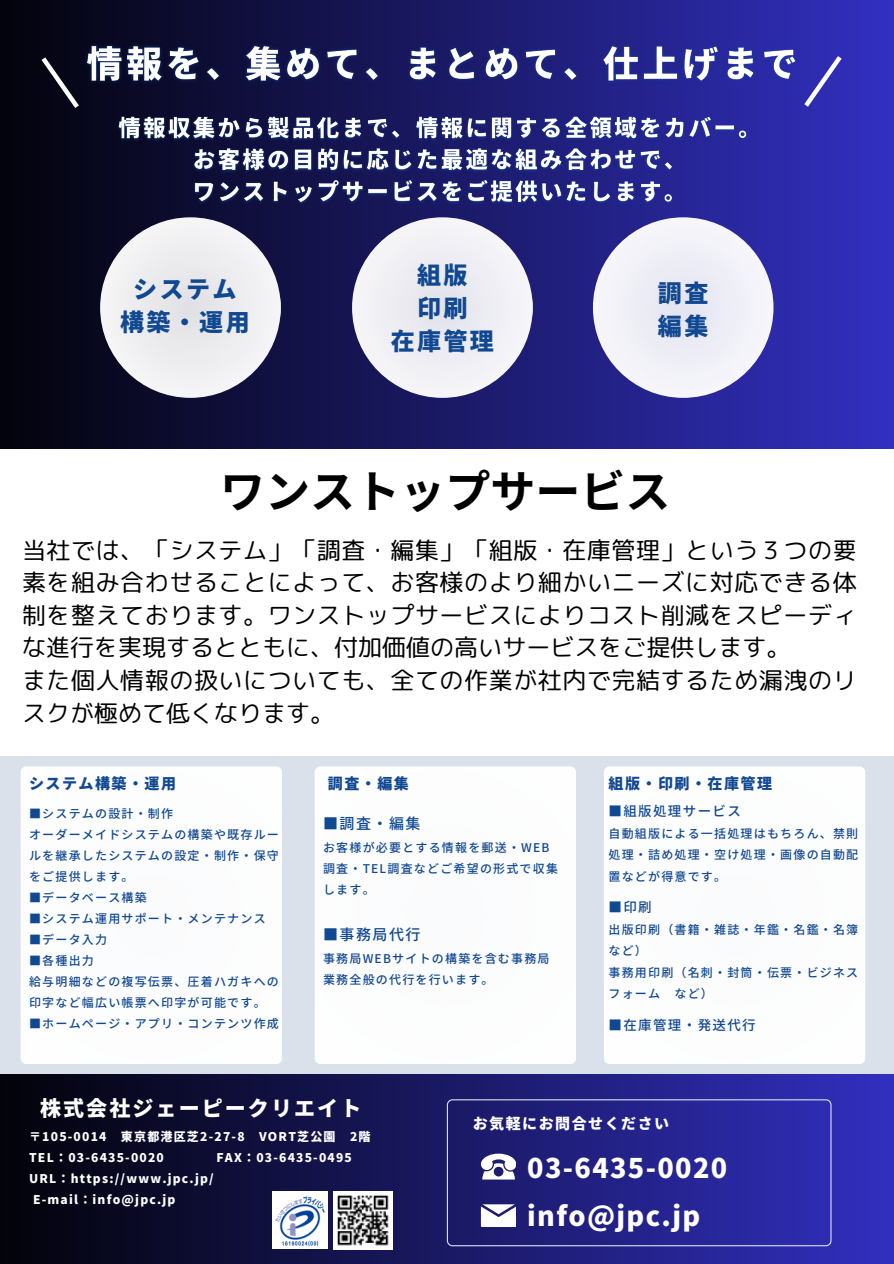
<style>
.page{position:relative;width:894px;height:1264px;background:#fff}
.page>*{position:absolute;margin:0;border:0;box-sizing:border-box;transform-origin:0 0}
.t1{font:700 45px "Noto Sans JP";color:#000}
.t2{font:900 27px/48.3px "Noto Sans JP";letter-spacing:.05em;color:#fff}
.t3{font:24px/32.7px "rounded mplus 1 p regular";letter-spacing:.025em;color:#000}
.t4{font:900 24px/32.7px "Noto Sans JP";letter-spacing:.1em;color:#114892;text-align:center}
.t5{font:900 21px "Noto Sans JP";letter-spacing:.1em;color:#fff}
.t6{font:900 15px "Noto Sans JP";letter-spacing:.1em;color:#114892}
.t7{font:500 15px "Noto Sans JP";letter-spacing:.1em;color:#114892}
.t8{font:900 15px "Noto Sans JP";letter-spacing:.1em;color:#fff}
.t9{font:500 13.5px "Noto Sans JP";letter-spacing:.1em;color:#114892}
.t10{font:500 12px/21px "Noto Sans JP";letter-spacing:.1em;color:#114892}
.t11{font:900 12px "Noto Sans JP";letter-spacing:.1em;color:#fff}
</style>
<div class="page">
<div style="left:0;top:0;width:893px;height:449px;background:linear-gradient(to right,#03030b,#3230c0)"></div>
<div style="left:100px;top:217px;width:180px;height:181px;background:#efeff1;border-radius:50%"></div>
<div style="left:352px;top:217px;width:180px;height:181px;background:#f0f0f5;border-radius:50%"></div>
<div style="left:592px;top:217px;width:181px;height:181px;background:#f1f1f8;border-radius:50%"></div>
<svg style="left:37px;top:52px;width:46px;height:61px;background:#1e1e2d"></svg>
<svg style="left:799px;top:51px;width:46px;height:61px;background:#4341b9"></svg>
<div style="left:0;top:1073px;width:893px;height:190px;background:linear-gradient(to right,#03030a,#3130bf)"></div>
<div style="left:0;top:756px;width:893px;height:317px;background:#dae1eb"></div>
<svg style="left:446px;top:1099px;width:385px;height:147px;background:#27268d"></svg>
<div style="left:314px;top:766px;width:262px;height:298px;background:#fcfdfd;border-radius:6px"></div>
<svg style="left:481px;top:1153px;width:34px;height:26px"></svg>
<div style="left:21px;top:766px;width:261px;height:298px;background:#fcfdfd;border-radius:6px"></div>
<div style="left:603px;top:766px;width:262px;height:298px;background:#fcfdfd;border-radius:6px"></div>
<svg style="left:481px;top:1204px;width:34px;height:22px"></svg>
<div style="left:272px;top:1191px;width:56px;height:57px;background:#fff"></div>
<img style="left:275px;top:1196px;width:50px;height:50px">
<img style="left:333px;top:1191px;width:59px;height:58px">
<img style="left:113px;top:111px;width:650px;height:98px">
<img style="left:80px;top:36px;width:724px;height:53px">
<h1 class="t4" style="left:120px;top:271px;width:128px">システム構築・運用</h1>
<h5 class="t4" style="left:390px;top:258px;width:105px">組版<br>印刷<br>在庫管理</h5>
<p class="t4" style="left:657px;top:276px;width:52px;text-align:left">調査編集</p>
<p class="t1" style="left:220px;top:455px;width:451px">ワンストップサービス</p>
<h4 class="t3" style="left:22px;top:533px;width:835px">当社では、「システム」「調査・編集」「組版・在庫管理」という３つの要素を組み合わせることによって、お客様のより細かいニーズに対応できる体制を整えております。ワンストップサービスによりコスト削減をスピーディな進行を実現するとともに、付加価値の高いサービスをご提供します。<br>また個人情報の扱いについても、全ての作業が社内で完結するため漏洩のリスクが極めて低くなります。</h4>
<p class="t6" style="left:29px;top:771px;width:147px">システム構築・運用</p>
<p class="t6" style="left:608px;top:771px;width:165px">組版・印刷・在庫管理</p>
<p class="t9" style="left:608px;top:800px;width:134px">■組版処理サービス</p>
<p class="t10" style="left:608px;top:822px;width:251px;line-height:21.5px;text-align:justify">自動組版による一括処理はもちろん、禁則処理・詰め処理・空け処理・画像の自動配置などが得意です。</p>
<p class="t9" style="left:608px;top:896px;width:45px">■印刷</p>
<p class="t10" style="left:608px;top:918px;width:251px;line-height:21.5px">出版印刷（書籍・雑誌・年鑑・名鑑・名簿など）</p>
<p class="t10" style="left:608px;top:960px;width:251px;line-height:21.5px">事務用印刷（名刺・封筒・伝票・ビジネスフォーム など）</p>
<h6 class="t9" style="left:608px;top:1013px;width:148px">■在庫管理・発送代行</h6>
<p class="t6" style="left:328px;top:771px;width:82px">調査・編集</p>
<p class="t10" style="left:29px;top:802px;width:146px">■システムの設計・制作</p>
<p class="t10" style="left:29px;top:823px;width:251px;text-align:justify">オーダーメイドシステムの構築や既存ルールを継承したシステムの設定・制作・保守をご提供します。</p>
<p class="t10" style="left:29px;top:886px;width:119px">■データベース構築</p>
<p class="t10" style="left:29px;top:907px;width:238px">■システム運用サポート・メンテナンス</p>
<p class="t10" style="left:29px;top:928px;width:78px">■データ入力</p>
<p class="t10" style="left:29px;top:949px;width:65px">■各種出力</p>
<p class="t10" style="left:29px;top:970px;width:251px">給与明細などの複写伝票、圧着ハガキへの印字など幅広い帳票へ印字が可能です。</p>
<p class="t10" style="left:29px;top:1012px;width:251px">■ホームページ・アプリ・コンテンツ作成</p>
<p class="t7" style="left:323px;top:811px;width:99px">■調査・編集</p>
<p class="t10" style="left:323px;top:836px;width:236px">お客様が必要とする情報を郵送・WEB調査・TEL調査などご希望の形式で収集します。</p>
<p class="t7" style="left:323px;top:922px;width:98px">■事務局代行</p>
<p class="t10" style="left:323px;top:947px;width:228px">事務局WEBサイトの構築を含む事務局業務全般の代行を行います。</p>
<p class="t5" style="left:40px;top:1091px;width:323px">株式会社ジェーピークリエイト</p>
<p class="t11" style="left:29px;top:1126px;width:343px">〒105-0014 東京都港区芝2-27-8 VORT芝公園 2階</p>
<p class="t11" style="left:29px;top:1147px;width:136px">TEL：03-6435-0020</p>
<p class="t11" style="left:216px;top:1147px;width:137px">FAX：03-6435-0495</p>
<p class="t11" style="left:29px;top:1168px;width:186px">URL：https://www.jpc.jp/</p>
<p class="t11" style="left:33px;top:1189px;width:144px">E-mail：info@jpc.jp</p>
<p class="t8" style="left:472px;top:1111px;width:198px">お気軽にお問合せください</p>
<p class="t2" style="left:527px;top:1142px;width:201px">03-6435-0020 info@jpc.jp</p>
</div>
